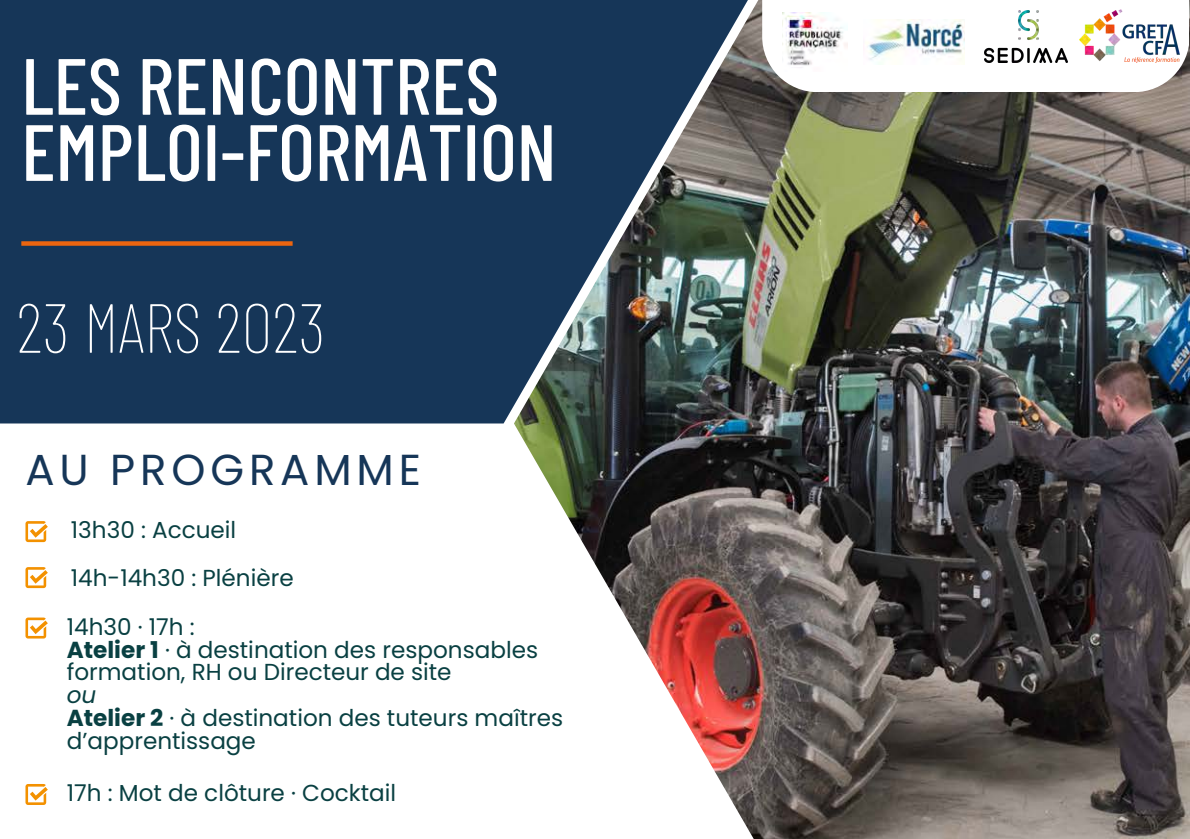
<style>
.page{position:relative;width:1190px;height:839px;background:#fff}
.page>*{position:absolute;margin:0;border:0;box-sizing:border-box;transform-origin:0 0}
.t1{font:500 79.4px/66px "Barlow Condensed";color:#fff}
.t2{font:100 69.4px "Barlow Condensed";color:#fff}
.t3{font:43.4px "Poppins";letter-spacing:.115em;color:#163658}
.t4{font:23.2px/22.8px "Poppins";color:#094042}
.s1{font-weight:700}
.s2{font-style:italic}
</style>
<div class="page">
<img style="left:514px;top:0;width:676px;height:838px">
<svg style="left:0;top:0;width:762px;height:423px;fill:#163658"></svg>
<div style="left:762px;top:0;width:426px;height:92px;background:#fff"></div>
<img style="left:783px;top:13px;width:64px;height:55px">
<img style="left:1079px;top:10px;width:101px;height:52px">
<div style="left:21px;top:241px;width:272px;height:5px;background:#ec650f"></div>
<svg style="left:25px;top:617px;width:23px;height:21px"></svg>
<svg style="left:25px;top:784px;width:23px;height:21px"></svg>
<img style="left:866px;top:19px;width:98px;height:45px">
<svg style="left:25px;top:521px;width:23px;height:21px"></svg>
<svg style="left:25px;top:567px;width:23px;height:21px"></svg>
<img style="left:985px;top:10px;width:82px;height:53px">
<h1 class="t1" style="left:21px;top:50px;width:537px">LES RENCONTRES<br>EMPLOI-FORMATION</h1>
<h2 class="t2" style="left:16px;top:283px;width:311px">23 MARS 2023</h2>
<h3 class="t3" style="left:25px;top:440px;width:397px">AU PROGRAMME</h3>
<p class="t4" style="left:71px;top:505px;width:224px;line-height:48.6px">13h30 : Accueil<br>14h-14h30 : Plénière</p>
<p class="t4" style="left:67px;top:615px;width:473px">14h30 · 17h :<br><span class="s1">Atelier 1</span> · à destination des responsables formation, RH ou Directeur de site</p>
<p class="t4" style="left:67px;top:683px;width:498px"><span class="s2">ou<br></span><span class="s1">Atelier 2</span> · à destination des tuteurs maîtres d’apprentissage</p>
<p class="t4" style="left:67px;top:781px;width:331px">17h : Mot de clôture · Cocktail</p>
</div>
